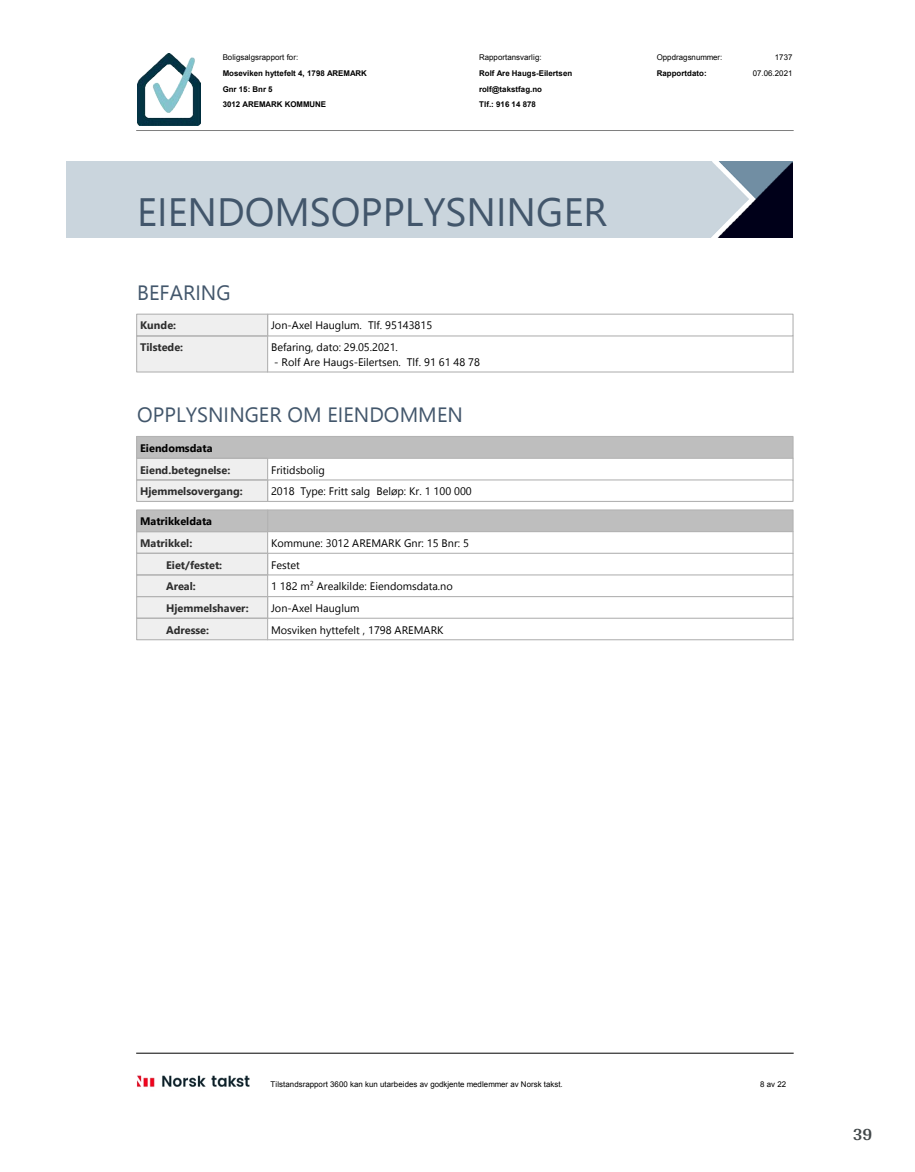
<style>
.page{position:relative;width:915px;height:1172px;background:#fff}
.page>*{position:absolute;margin:0;border:0;box-sizing:border-box;transform-origin:0 0}
.t1{font:39.45px "Segoe UI";color:#42566b}
.t2{font:20.7px "Segoe UI";color:#42566b}
.t3{font:700 18px "Arya";color:#414749}
.t4{font:10.95px "Segoe UI";color:#000}
.t5{font:700 10.95px "Segoe UI";color:#2e2e2e}
.t6{font:700 10.95px "Segoe UI";color:#000}
.t7{font:7.95px "Arial";color:#000}
.t8{font:700 7.95px "Arial";color:#000}
</style>
<div class="page">
<img style="left:137px;top:54px;width:64px;height:72px">
<hr style="left:136px;top:130px;width:657px;height:1px;background:#808080">
<hr style="left:136px;top:1053px;width:657px;height:1px;background:#000">
<img style="left:136px;top:1075px;width:113px;height:12px">
<img style="left:66px;top:162px;width:726px;height:75px">
<div style="left:137px;top:314px;width:130px;height:22px;background:#efefef"></div>
<div style="left:137px;top:336px;width:130px;height:36px;background:#efefef"></div>
<div style="left:136px;top:314px;width:132px;height:22px;border:1px solid #b3b3b3"></div>
<div style="left:267px;top:314px;width:526px;height:22px;border:1px solid #b3b3b3"></div>
<div style="left:136px;top:335px;width:132px;height:38px;border:1px solid #b3b3b3"></div>
<hr style="left:267px;top:371px;width:526px;height:2px;background:#b3b3b3">
<hr style="left:792px;top:335px;width:1px;height:38px;background:#b3b3b3">
<div style="left:137px;top:436px;width:655px;height:22px;background:#bebebe"></div>
<div style="left:137px;top:458px;width:130px;height:22px;background:#efefef"></div>
<div style="left:137px;top:480px;width:130px;height:21px;background:#efefef"></div>
<div style="left:136px;top:436px;width:657px;height:23px;border:1px solid #b3b3b3"></div>
<div style="left:136px;top:479px;width:132px;height:23px;border:1px solid #b3b3b3"></div>
<div style="left:267px;top:479px;width:526px;height:23px;border:1px solid #b3b3b3"></div>
<div style="left:136px;top:458px;width:132px;height:22px;border:1px solid #b3b3b3"></div>
<svg style="left:792px;top:458px;width:1px;height:23px"></svg>
<div style="left:137px;top:510px;width:655px;height:22px;background:#bebebe"></div>
<div style="left:137px;top:532px;width:130px;height:21px;background:#efefef"></div>
<div style="left:137px;top:553px;width:130px;height:22px;background:#efefef"></div>
<div style="left:137px;top:575px;width:130px;height:22px;background:#efefef"></div>
<div style="left:137px;top:597px;width:130px;height:21px;background:#efefef"></div>
<div style="left:137px;top:618px;width:130px;height:22px;background:#efefef"></div>
<div style="left:136px;top:509px;width:132px;height:23px;border:1px solid #b3b3b3"></div>
<div style="left:267px;top:509px;width:526px;height:23px;border:1px solid #b3b3b3"></div>
<div style="left:267px;top:553px;width:526px;height:22px;border:1px solid #b3b3b3"></div>
<div style="left:136px;top:596px;width:132px;height:23px;border:1px solid #b3b3b3"></div>
<div style="left:267px;top:596px;width:526px;height:23px;border:1px solid #b3b3b3"></div>
<div style="left:136px;top:531px;width:132px;height:23px;border:1px solid #b3b3b3"></div>
<div style="left:136px;top:574px;width:132px;height:23px;border:1px solid #b3b3b3"></div>
<div style="left:136px;top:618px;width:132px;height:22px;border:1px solid #b3b3b3"></div>
<hr style="left:267px;top:639px;width:526px;height:1px;background:#b3b3b3">
<svg style="left:792px;top:531px;width:1px;height:23px"></svg>
<svg style="left:792px;top:574px;width:1px;height:23px"></svg>
<svg style="left:792px;top:618px;width:1px;height:21px"></svg>
<p class="t7" style="left:223px;top:52px;width:77px">Boligsalgsrapport for:</p>
<p class="t7" style="left:479px;top:52px;width:64px">Rapportansvarlig:</p>
<p class="t7" style="left:656px;top:52px;width:67px">Oppdragsnummer:</p>
<p class="t7" style="left:774px;top:52px;width:19px">1737</p>
<p class="t8" style="left:223px;top:68px;width:146px">Moseviken hyttefelt 4, 1798 AREMARK</p>
<p class="t8" style="left:479px;top:68px;width:95px">Rolf Are Haugs-Eilertsen</p>
<p class="t8" style="left:656px;top:68px;width:52px">Rapportdato:</p>
<p class="t7" style="left:752px;top:68px;width:41px">07.06.2021</p>
<p class="t8" style="left:223px;top:83px;width:51px">Gnr 15: Bnr 5</p>
<p class="t8" style="left:479px;top:83px;width:65px">rolf@takstfag.no</p>
<p class="t8" style="left:223px;top:99px;width:105px">3012 AREMARK KOMMUNE</p>
<p class="t8" style="left:479px;top:99px;width:58px">Tlf.: 916 14 878</p>
<h1 class="t1" style="left:137px;top:180px;width:471px">EIENDOMSOPPLYSNINGER</h1>
<h2 class="t2" style="left:137px;top:276px;width:95px">BEFARING</h2>
<p class="t5" style="left:140px;top:317px;width:38px">Kunde:</p>
<p class="t4" style="left:271px;top:317px;width:162px">Jon-Axel Hauglum. Tlf. 95143815</p>
<p class="t5" style="left:140px;top:338px;width:45px">Tilstede:</p>
<p class="t4" style="left:271px;top:338px;width:128px">Befaring, dato: 29.05.2021.</p>
<p class="t4" style="left:274px;top:353px;width:207px">- Rolf Are Haugs-Eilertsen. Tlf. 91 61 48 78</p>
<h2 class="t2" style="left:137px;top:398px;width:327px">OPPLYSNINGER OM EIENDOMMEN</h2>
<p class="t6" style="left:140px;top:439px;width:74px">Eiendomsdata</p>
<p class="t5" style="left:140px;top:461px;width:92px">Eiend.betegnelse:</p>
<p class="t4" style="left:271px;top:461px;width:55px">Fritidsbolig</p>
<p class="t5" style="left:140px;top:482px;width:104px">Hjemmelsovergang:</p>
<p class="t4" style="left:271px;top:482px;width:202px">2018 Type: Fritt salg Beløp: Kr. 1 100 000</p>
<p class="t6" style="left:140px;top:512px;width:73px">Matrikkeldata</p>
<p class="t5" style="left:140px;top:534px;width:54px">Matrikkel:</p>
<p class="t4" style="left:271px;top:534px;width:199px">Kommune: 3012 AREMARK Gnr: 15 Bnr: 5</p>
<p class="t5" style="left:166px;top:556px;width:58px">Eiet/festet:</p>
<p class="t4" style="left:271px;top:556px;width:30px">Festet</p>
<p class="t5" style="left:166px;top:577px;width:31px">Areal:</p>
<p class="t4" style="left:271px;top:577px;width:183px">1 182 m² Arealkilde: Eiendomsdata.no</p>
<p class="t5" style="left:166px;top:599px;width:84px">Hjemmelshaver:</p>
<p class="t4" style="left:271px;top:599px;width:90px">Jon-Axel Hauglum</p>
<p class="t5" style="left:166px;top:621px;width:44px">Adresse:</p>
<p class="t4" style="left:271px;top:621px;width:174px">Mosviken hyttefelt , 1798 AREMARK</p>
<p class="t7" style="left:270px;top:1079px;width:293px">Tilstandsrapport 3600 kan kun utarbeides av godkjente medlemmer av Norsk takst.</p>
<p class="t7" style="left:759px;top:1079px;width:27px">8 av 22</p>
<h3 class="t3" style="left:852px;top:1123px;width:21px">39</h3>
</div>
